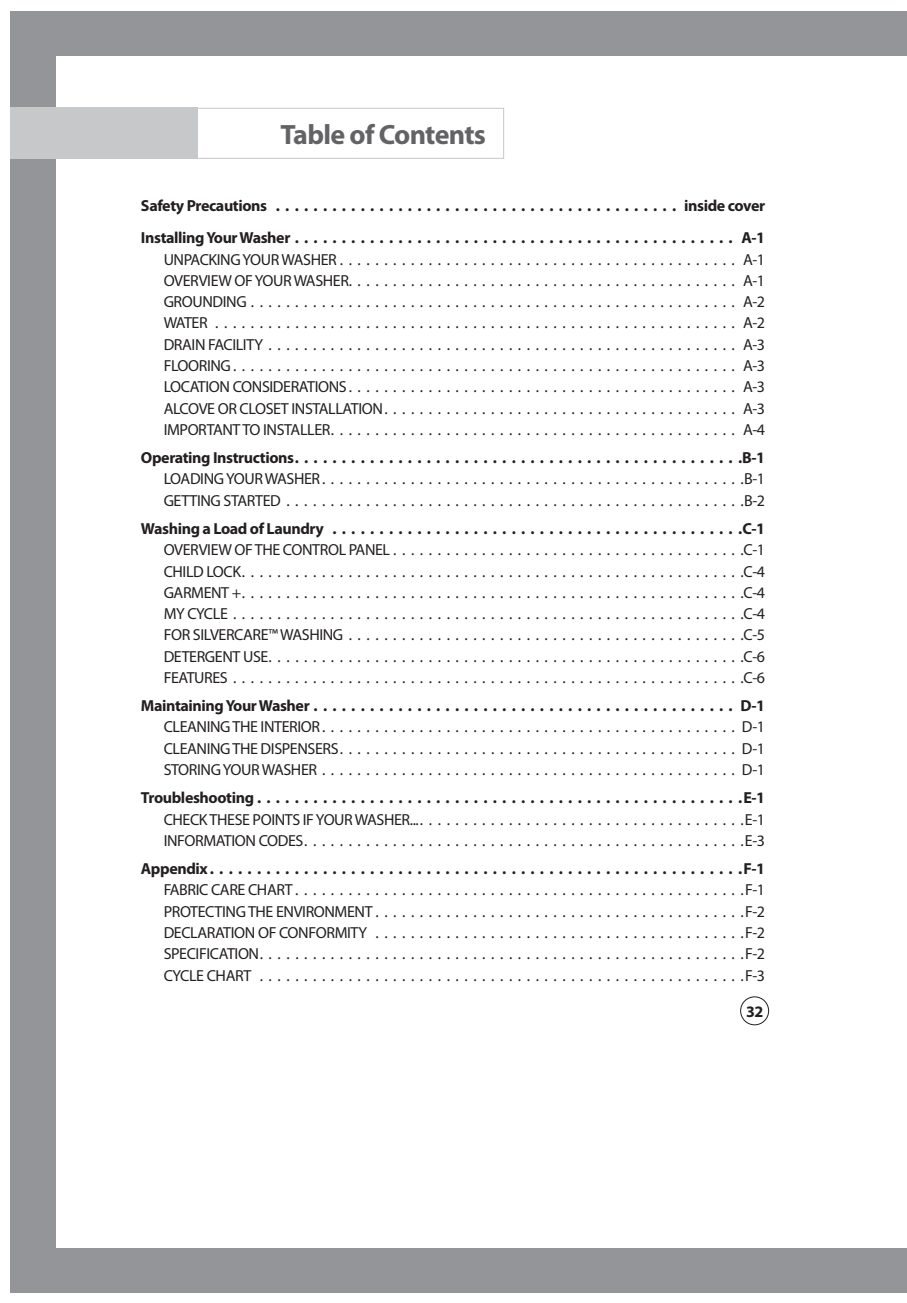
<style>
.page{position:relative;width:907px;height:1303px;background:#fff}
.page>*{position:absolute;margin:0;border:0;box-sizing:border-box;transform-origin:0 0}
.t1{font:700 28px "Myriad Pro";letter-spacing:-.025em;color:#636366}
.t2{font:16px/21.2px "Myriad Pro";letter-spacing:-.025em;color:#231f20;text-align:justify}
.t3{font:700 16px "Myriad Pro";letter-spacing:-.025em;color:#231f20}
</style>
<div class="page">
<div style="left:10px;top:11px;width:868px;height:1282px;background:#939598"></div>
<div style="left:56px;top:57px;width:822px;height:1190px;background:#fff"></div>
<div style="left:10px;top:108px;width:188px;height:51px;background:#c7c8ca"></div>
<div style="left:878px;top:11px;width:28px;height:1282px;background:#939598"></div>
<div style="left:878px;top:57px;width:28px;height:1190px;background:#fff"></div>
<div style="left:192px;top:108px;width:312px;height:51px;border:1px solid #c7c8ca"></div>
<div style="left:740px;top:996px;width:28px;height:29px;border:1px solid #231f20;border-radius:50%"></div>
<h1 class="t1" style="left:280px;top:119px;width:207px">Table of Contents</h1>
<p class="t3" style="left:141px;top:196px;width:625px">Safety Precautions . . . . . . . . . . . . . . . . . . . . . . . . . . . . . . . . . . . . . . . . . . . inside cover</p>
<p class="t3" style="left:141px;top:229px;width:625px">Installing Your Washer . . . . . . . . . . . . . . . . . . . . . . . . . . . . . . . . . . . . . . . . . . . . . . . A-1</p>
<p class="t2" style="left:164px;top:249px;width:602px">UNPACKING YOUR WASHER . . . . . . . . . . . . . . . . . . . . . . . . . . . . . . . . . . . . . . . . . . . . . A-1<br>OVERVIEW OF YOUR WASHER. . . . . . . . . . . . . . . . . . . . . . . . . . . . . . . . . . . . . . . . . . . . A-1<br>GROUNDING . . . . . . . . . . . . . . . . . . . . . . . . . . . . . . . . . . . . . . . . . . . . . . . . . . . . . . . A-2<br>WATER . . . . . . . . . . . . . . . . . . . . . . . . . . . . . . . . . . . . . . . . . . . . . . . . . . . . . . . . . . . A-2<br>DRAIN FACILITY . . . . . . . . . . . . . . . . . . . . . . . . . . . . . . . . . . . . . . . . . . . . . . . . . . . . . A-3<br>FLOORING. . . . . . . . . . . . . . . . . . . . . . . . . . . . . . . . . . . . . . . . . . . . . . . . . . . . . . . . . A-3<br>LOCATION CONSIDERATIONS. . . . . . . . . . . . . . . . . . . . . . . . . . . . . . . . . . . . . . . . . . . . A-3<br>ALCOVE OR CLOSET INSTALLATION. . . . . . . . . . . . . . . . . . . . . . . . . . . . . . . . . . . . . . . . A-3<br>IMPORTANT TO INSTALLER. . . . . . . . . . . . . . . . . . . . . . . . . . . . . . . . . . . . . . . . . . . . . . A-4</p>
<p class="t3" style="left:141px;top:449px;width:625px">Operating Instructions. . . . . . . . . . . . . . . . . . . . . . . . . . . . . . . . . . . . . . . . . . . . . . . .B-1</p>
<p class="t2" style="left:164px;top:469px;width:602px">LOADING YOUR WASHER. . . . . . . . . . . . . . . . . . . . . . . . . . . . . . . . . . . . . . . . . . . . . . . .B-1<br>GETTING STARTED . . . . . . . . . . . . . . . . . . . . . . . . . . . . . . . . . . . . . . . . . . . . . . . . . . . .B-2</p>
<p class="t3" style="left:141px;top:519px;width:625px">Washing a Load of Laundry . . . . . . . . . . . . . . . . . . . . . . . . . . . . . . . . . . . . . . . . . . . .C-1</p>
<p class="t2" style="left:164px;top:539px;width:602px">OVERVIEW OF THE CONTROL PANEL . . . . . . . . . . . . . . . . . . . . . . . . . . . . . . . . . . . . . . . .C-1<br>CHILD LOCK. . . . . . . . . . . . . . . . . . . . . . . . . . . . . . . . . . . . . . . . . . . . . . . . . . . . . . . . .C-4<br>GARMENT +. . . . . . . . . . . . . . . . . . . . . . . . . . . . . . . . . . . . . . . . . . . . . . . . . . . . . . . . .C-4<br>MY CYCLE . . . . . . . . . . . . . . . . . . . . . . . . . . . . . . . . . . . . . . . . . . . . . . . . . . . . . . . . . .C-4<br>FOR SILVERCARE™ WASHING . . . . . . . . . . . . . . . . . . . . . . . . . . . . . . . . . . . . . . . . . . . . .C-5<br>DETERGENT USE. . . . . . . . . . . . . . . . . . . . . . . . . . . . . . . . . . . . . . . . . . . . . . . . . . . . . .C-6<br>FEATURES . . . . . . . . . . . . . . . . . . . . . . . . . . . . . . . . . . . . . . . . . . . . . . . . . . . . . . . . . .C-6</p>
<p class="t3" style="left:141px;top:697px;width:625px">Maintaining Your Washer . . . . . . . . . . . . . . . . . . . . . . . . . . . . . . . . . . . . . . . . . . . . . D-1</p>
<p class="t2" style="left:164px;top:716px;width:602px">CLEANING THE INTERIOR. . . . . . . . . . . . . . . . . . . . . . . . . . . . . . . . . . . . . . . . . . . . . . . D-1<br>CLEANING THE DISPENSERS. . . . . . . . . . . . . . . . . . . . . . . . . . . . . . . . . . . . . . . . . . . . . D-1<br>STORING YOUR WASHER . . . . . . . . . . . . . . . . . . . . . . . . . . . . . . . . . . . . . . . . . . . . . . . D-1</p>
<p class="t3" style="left:141px;top:789px;width:625px">Troubleshooting . . . . . . . . . . . . . . . . . . . . . . . . . . . . . . . . . . . . . . . . . . . . . . . . . . . .E-1</p>
<p class="t2" style="left:164px;top:809px;width:602px">CHECK THESE POINTS IF YOUR WASHER.... . . . . . . . . . . . . . . . . . . . . . . . . . . . . . . . . . . . .E-1<br>INFORMATION CODES. . . . . . . . . . . . . . . . . . . . . . . . . . . . . . . . . . . . . . . . . . . . . . . . . .E-3</p>
<p class="t3" style="left:141px;top:859px;width:625px">Appendix. . . . . . . . . . . . . . . . . . . . . . . . . . . . . . . . . . . . . . . . . . . . . . . . . . . . . . . . .F-1</p>
<p class="t2" style="left:164px;top:879px;width:602px">FABRIC CARE CHART . . . . . . . . . . . . . . . . . . . . . . . . . . . . . . . . . . . . . . . . . . . . . . . . . . .F-1<br>PROTECTING THE ENVIRONMENT . . . . . . . . . . . . . . . . . . . . . . . . . . . . . . . . . . . . . . . . . .F-2<br>DECLARATION OF CONFORMITY . . . . . . . . . . . . . . . . . . . . . . . . . . . . . . . . . . . . . . . . . .F-2<br>SPECIFICATION. . . . . . . . . . . . . . . . . . . . . . . . . . . . . . . . . . . . . . . . . . . . . . . . . . . . . . .F-2<br>CYCLE CHART . . . . . . . . . . . . . . . . . . . . . . . . . . . . . . . . . . . . . . . . . . . . . . . . . . . . . . .F-3</p>
<p class="t3" style="left:745px;top:1002px;width:19px">32</p>
</div>
